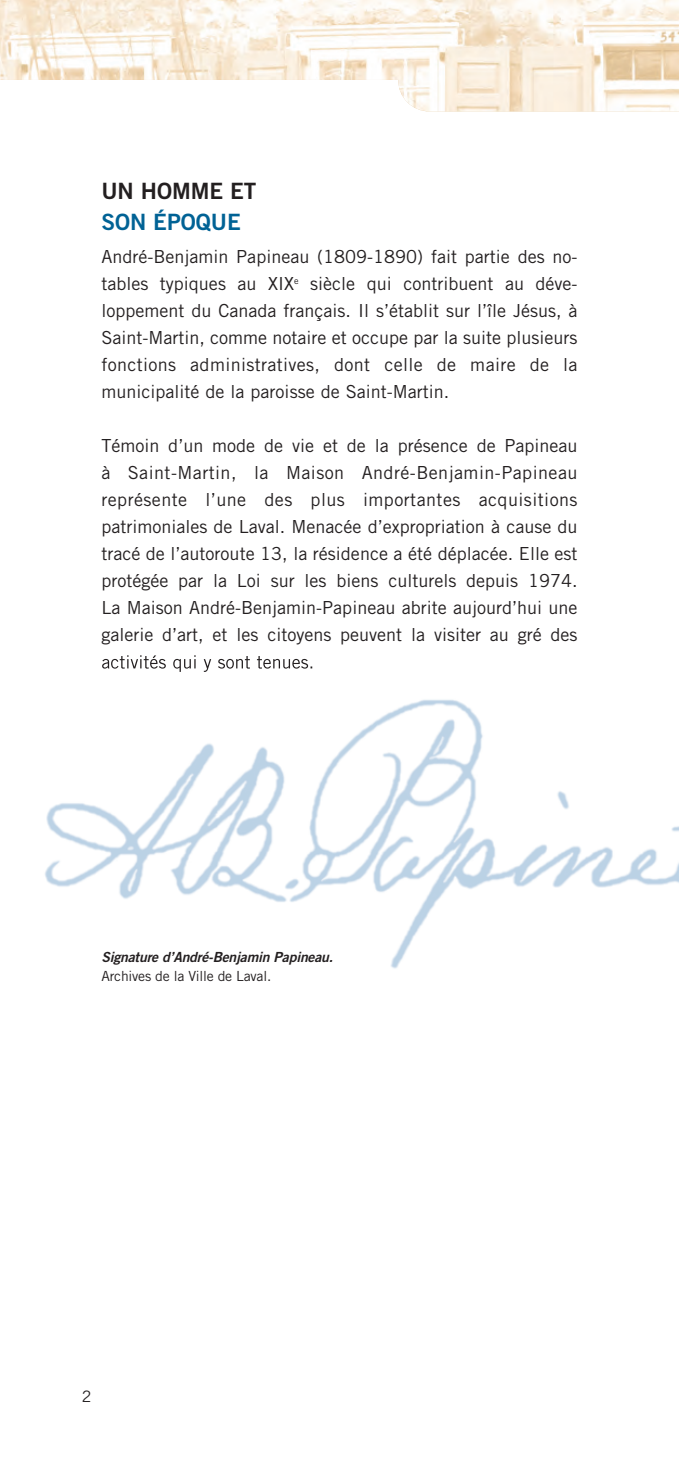
<style>
.page{position:relative;width:679px;height:1476px;background:#fff}
.page>*{position:absolute;margin:0;border:0;box-sizing:border-box;transform-origin:0 0}
.t1{font:22.5px "Trade Gothic Bold Two";color:#231f20}
.t2{font:22.5px "Trade Gothic Bold Two";color:#006295}
.t3{font:18px/27px "Trade Gothic";color:#231f20;text-align:justify}
.t4{font:15.75px "Trade Gothic";color:#231f20}
.t5{font:italic 13.95px "Trade Gothic Bold Two";letter-spacing:-.01em;color:#231f20}
.t6{font:13.95px "Trade Gothic";letter-spacing:-.01em;color:#231f20}
</style>
<div class="page">
<img style="left:45px;top:656px;width:633px;height:313px">
<img style="left:102px;top:655px;width:148px;height:17px">
<img style="left:0;top:0;width:678px;height:111px">
<p class="t1" style="left:101px;top:182px;width:156px">UN HOMME ET</p>
<p class="t2" style="left:101px;top:214px;width:141px">SON ÉPOQUE</p>
<p class="t3" style="left:101px;top:245px;width:477px">André-Benjamin Papineau (1809-1890) fait partie des no&shy;tables typiques au XIX<sup>e</sup> siècle qui contribuent au déve&shy;loppement du Canada français. Il s’établit sur l’île Jésus, à Saint-Martin, comme notaire et occupe par la suite plusieurs fonctions administratives, dont celle de maire de la municipalité de la paroisse de Saint-Martin.</p>
<p class="t3" style="left:101px;top:434px;width:477px">Témoin d’un mode de vie et de la présence de Papineau à Saint-Martin, la Maison André-Benjamin-Papineau représente l’une des plus importantes acquisitions patrimoniales de Laval. Menacée d’expropriation à cause du tracé de l’autoroute 13, la résidence a été déplacée. Elle est protégée par la Loi sur les biens culturels depuis 1974.<br>La Maison André-Benjamin-Papineau abrite aujourd’hui une galerie d’art, et les citoyens peuvent la visiter au gré des</p>
<p class="t5" style="left:101px;top:952px;width:233px">Signature d’André-Benjamin Papineau.</p>
<p class="t6" style="left:101px;top:971px;width:171px">Archives de la Ville de Laval.</p>
<p class="t4" style="left:82px;top:1390px;width:11px">2</p>
</div>
